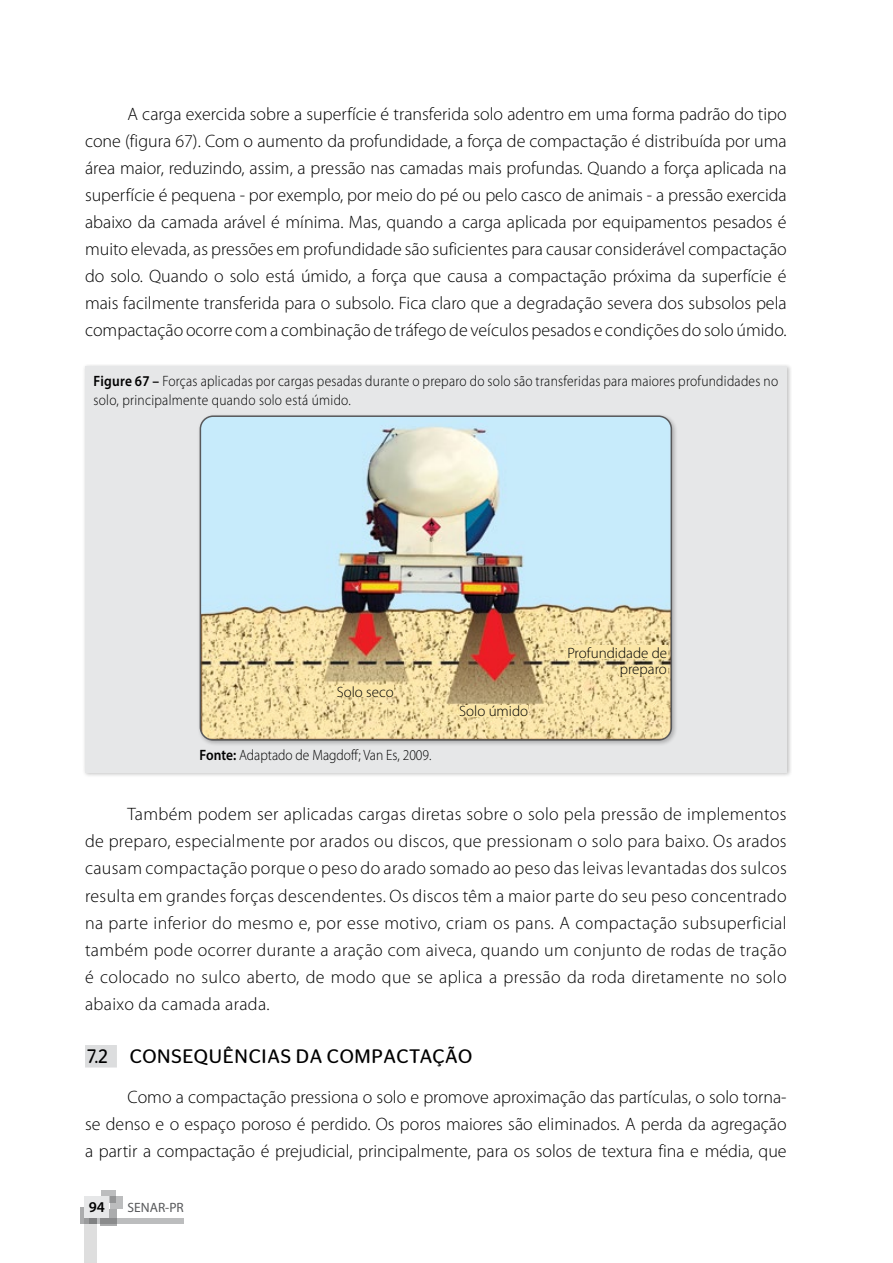
<style>
.page{position:relative;width:893px;height:1263px;background:#fff}
.page>*{position:absolute;margin:0;border:0;box-sizing:border-box;transform-origin:0 0}
.t1{font:19.5px "Stag Sans Round";letter-spacing:.04em;color:#000;scale:.9 1}
.t2{font:300 18px/27px "Myriad Pro";color:#000;text-align:justify}
.t3{font:300 15px/19.5px "Myriad Pro";letter-spacing:.02em;color:#000;scale:.9 1}
.t4{font:300 15px "Myriad Pro";color:#000}
.t5{font:300 15px "Myriad Pro";color:#000;scale:.9 1}
.t6{font:600 15px "Myriad Pro";color:#000}
.t7{font:13.5px "Myriad Pro";color:#58595b}
.s1{font-weight:600}
</style>
<div class="page">
<svg style="left:101px;top:1191px;width:15px;height:12px"></svg>
<svg style="left:110px;top:1196px;width:12px;height:12px"></svg>
<svg style="left:80px;top:1207px;width:5px;height:16px"></svg>
<svg style="left:100px;top:1210px;width:17px;height:16px"></svg>
<svg style="left:97px;top:1218px;width:87px;height:5px"></svg>
<svg style="left:85px;top:1218px;width:12px;height:45px"></svg>
<div style="left:85px;top:1197px;width:24px;height:21px;background:#e6e7e8"></div>
<div style="left:85px;top:1045px;width:32px;height:22px;background:#dcddde"></div>
<div style="left:82px;top:364px;width:710px;height:414px;background:#000;opacity:.25"></div>
<div style="left:85px;top:366px;width:702px;height:406px;background:#e6e7e8"></div>
<div style="left:197px;top:413px;width:480px;height:333px;background:#000;opacity:.25"></div>
<img style="left:200px;top:416px;width:471px;height:324px">
<div style="left:200px;top:415px;width:472px;height:326px;border:2px solid #58595b;border-radius:13px"></div>
<div style="left:337px;top:685px;width:57px;height:12px;background:#fbe6a7"></div>
<div style="left:459px;top:705px;width:69px;height:11px;background:#fbe6a7"></div>
<div style="left:619px;top:665px;width:49px;height:10px;background:#fbe6a7"></div>
<div style="left:566px;top:645px;width:102px;height:14px;background:#fbe6a7"></div>
<p class="t2" style="left:85px;top:101px;width:703px;text-indent:43px">A carga exercida sobre a superfície é transferida solo adentro em uma forma padrão do tipo cone (figura 67). Com o aumento da profundidade, a força de compactação é distribuída por uma área maior, reduzindo, assim, a pressão nas camadas mais profundas. Quando a força aplicada na superfície é pequena - por exemplo, por meio do pé ou pelo casco de animais - a pressão exercida abaixo da camada arável é mínima. Mas, quando a carga aplicada por equipamentos pesados é muito elevada, as pressões em profundidade são suficientes para causar considerável compactação do solo. Quando o solo está úmido, a força que causa a compactação próxima da superfície é mais facilmente transferida para o subsolo. Fica claro que a degradação severa dos subsolos pela compactação ocorre com a combinação de tráfego de veículos pesados e condições do solo úmido.</p>
<p class="t3" style="left:94px;top:371px;width:762px"><span class="s1">Figure 67 –</span> Forças aplicadas por cargas pesadas durante o preparo do solo são transferidas para maiores profundidades no solo, principalmente quando solo está úmido.</p>
<p class="t4" style="left:567px;top:644px;width:101px">Profundidade de</p>
<p class="t4" style="left:337px;top:683px;width:58px">Solo seco</p>
<p class="t5" style="left:200px;top:747px;width:259px"><span class="s1">Fonte:</span> Adaptado de Magdoff; Van Es, 2009.</p>
<p class="t4" style="left:459px;top:703px;width:70px">Solo úmido</p>
<p class="t4" style="left:620px;top:661px;width:49px">preparo</p>
<p class="t2" style="left:85px;top:801px;width:703px;text-indent:43px">Também podem ser aplicadas cargas diretas sobre o solo pela pressão de implementos de preparo, especialmente por arados ou discos, que pressionam o solo para baixo. Os arados causam compactação porque o peso do arado somado ao peso das leivas levantadas dos sulcos resulta em grandes forças descendentes. Os discos têm a maior parte do seu peso concentrado na parte inferior do mesmo e, por esse motivo, criam os pans. A compactação subsuperficial também pode ocorrer durante a aração com aiveca, quando um conjunto de rodas de tração é colocado no sulco aberto, de modo que se aplica a pressão da roda diretamente no solo abaixo da camada arada.</p>
<p class="t1" style="left:87px;top:1045px;width:429px">7.2 CONSEQUÊNCIAS DA COMPACTAÇÃO</p>
<p class="t2" style="left:85px;top:1084px;width:703px;text-indent:43px">Como a compactação pressiona o solo e promove aproximação das partículas, o solo torna&shy;se denso e o espaço poroso é perdido. Os poros maiores são eliminados. A perda da agregação a partir a compactação é prejudicial, principalmente, para os solos de textura fina e média, que</p>
<p class="t6" style="left:89px;top:1198px;width:18px">94</p>
<p class="t7" style="left:128px;top:1199px;width:58px">SENAR-PR</p>
</div>
